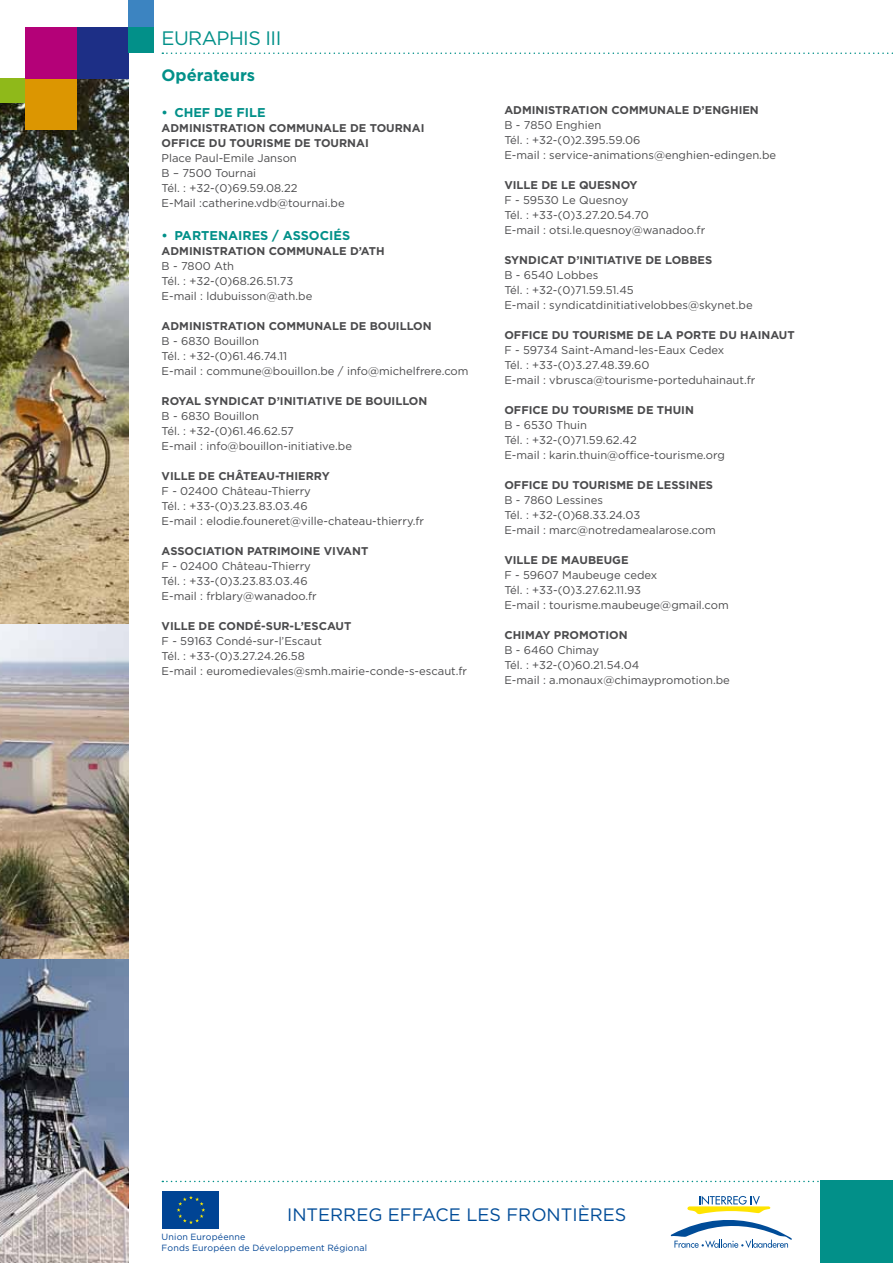
<style>
.page{position:relative;width:893px;height:1263px;background:#fff}
.page>*{position:absolute;margin:0;border:0;box-sizing:border-box;transform-origin:0 0}
.t1{font:19.5px "Gotham";color:#029089}
.t2{font:18px "Gotham";color:#004c98}
.t3{font:700 16.5px "Gotham";color:#029089}
.t4{font:700 12.75px "Gotham";color:#029089}
.t5{font:11.25px/15px "Gotham";color:#4b4b4d}
.t6{font:700 11.25px/15px "Gotham";color:#4b4b4d}
.t7{font:9px/10.8px "Gotham";letter-spacing:.02em;color:#004494}
</style>
<div class="page">
<img style="left:0;top:78px;width:128px;height:1185px">
<div style="left:821px;top:1181px;width:72px;height:82px;background:#029089"></div>
<svg style="left:162px;top:1191px;width:1px;height:38px"></svg>
<div style="left:163px;top:1191px;width:56px;height:38px;background:#004494"></div>
<svg style="left:177px;top:1196px;width:28px;height:28px"></svg>
<svg style="left:670px;top:1196px;width:122px;height:52px"></svg>
<svg style="left:162px;top:53px;width:731px;height:1px"></svg>
<svg style="left:162px;top:1181px;width:659px;height:1px"></svg>
<div style="left:0;top:78px;width:26px;height:25px;background:#8fb91a"></div>
<div style="left:26px;top:78px;width:51px;height:52px;background:#dc9601"></div>
<div style="left:26px;top:27px;width:51px;height:51px;background:#b40178"></div>
<div style="left:77px;top:27px;width:51px;height:51px;background:#1d2f86"></div>
<div style="left:128px;top:0;width:26px;height:27px;background:#3c84c1"></div>
<div style="left:128px;top:27px;width:26px;height:26px;background:#029089"></div>
<h1 class="t1" style="left:162px;top:25px;width:26px">Euraphis</h1>
<h1 class="t1" style="left:266px;top:25px;width:17px">III</h1>
<h3 class="t3" style="left:162px;top:64px;width:95px">OPÉRATEURS</h3>
<p class="t4" style="left:162px;top:104px;width:104px">• CHEF DE FILE</p>
<p class="t6" style="left:162px;top:120px;width:264px">ADMINISTRATION COMMUNALE DE TOURNAI<br>OFFICE DU TOURISME DE TOURNAI</p>
<p class="t5" style="left:162px;top:150px;width:185px">Place Paul-Emile Janson<br>B – 7500 Tournai<br>Tél. : +32-(0)69.59.08.22<br>E-Mail :catherine.vdb@tournai.be</p>
<p class="t4" style="left:162px;top:227px;width:190px">• PARTENAIRES / ASSOCIÉS</p>
<p class="t6" style="left:162px;top:243px;width:208px">ADMINISTRATION COMMUNALE D’ATH</p>
<p class="t5" style="left:162px;top:258px;width:152px">B - 7800 Ath<br>Tél. : +32-(0)68.26.51.73<br>E-mail : ldubuisson@ath.be</p>
<p class="t6" style="left:162px;top:318px;width:272px">ADMINISTRATION COMMUNALE DE BOUILLON</p>
<p class="t5" style="left:162px;top:333px;width:308px">B - 6830 Bouillon<br>Tél. : +32-(0)61.46.74.11<br>E-mail : commune@bouillon.be / info@michelfrere.com</p>
<p class="t6" style="left:162px;top:393px;width:267px">ROYAL SYNDICAT D’I NITIATIVE DE BOUILLON</p>
<p class="t5" style="left:162px;top:408px;width:192px">B - 6830 Bouillon<br>Tél. : +32-(0)61.46.62.57<br>E-mail : info@bouillon-initiative.be</p>
<p class="t6" style="left:162px;top:468px;width:170px">VILLE DE CHÂTEAU-THIERRY</p>
<p class="t5" style="left:162px;top:483px;width:264px">F - 02400 Château-Thierry<br>Tél. : +33-(0)3.23.83.03.46<br>E-mail : elodie.founeret@ville-chateau-thierry.fr</p>
<p class="t6" style="left:162px;top:543px;width:208px">ASSOCIATION PATRIMOINE VIVANT</p>
<p class="t5" style="left:162px;top:558px;width:157px">F - 02400 Château-Thierry<br>Tél. : +33-(0)3.23.83.03.46<br>E-mail : frblary@wanadoo.fr</p>
<p class="t6" style="left:162px;top:618px;width:191px">VILLE DE CONDÉ-SUR-L’ESCAUT</p>
<p class="t5" style="left:162px;top:633px;width:307px">F - 59163 Condé-sur-l’Escaut<br>Tél. : +33-(0)3.27.24.26.58<br>E-mail : euromedievales@smh.mairie-conde-s-escaut.fr</p>
<p class="t6" style="left:504px;top:102px;width:256px">ADMINISTRATION COMMUNALE D’ENGHIEN</p>
<p class="t5" style="left:504px;top:117px;width:273px">B - 7850 Enghien<br>Tél. : +32-(0)2.395.59.06<br>E-mail : service-animations@enghien-edingen.be</p>
<p class="t6" style="left:504px;top:177px;width:135px">VILLE DE LE QUESNOY</p>
<p class="t5" style="left:504px;top:192px;width:202px">F - 59530 Le Quesnoy<br>Tél. : +33-(0)3.27.20.54.70<br>E-mail : otsi.le.quesnoy@wanadoo.fr</p>
<p class="t6" style="left:504px;top:252px;width:186px">SYNDICAT D’INITIATIVE DE LOBBE</p>
<p class="t6" style="left:705px;top:252px;width:9px">S</p>
<p class="t5" style="left:504px;top:267px;width:250px">B - 6540 Lobbes<br>Tél. : +32-(0)71.59.51.45<br>E-mail : syndicatdinitiativelobbes@skynet.be</p>
<p class="t6" style="left:504px;top:327px;width:292px">OFFICE DU TOURISME DE LA PORTE DU HAINAUT</p>
<p class="t5" style="left:504px;top:342px;width:252px">F - 59734 Saint-Amand-les-Eaux Cedex<br>Tél. : +33-(0)3.27.48.39.60<br>E-mail : vbrusca@tourisme-porteduhainaut.fr</p>
<p class="t6" style="left:504px;top:402px;width:191px">OFFICE DU TOURISME DE THUIN</p>
<p class="t5" style="left:504px;top:417px;width:222px">B - 6530 Thuin<br>Tél. : +32-(0)71.59.62.42<br>E-mail : karin.thuin@office-tourisme.org</p>
<p class="t6" style="left:504px;top:477px;width:210px">OFFICE DU TOURISME DE LESSINES</p>
<p class="t5" style="left:504px;top:492px;width:213px">B - 7860 Lessines<br>Tél. : +32-(0)68.33.24.03<br>E-mail : marc@notredamealarose.com</p>
<p class="t6" style="left:504px;top:552px;width:124px">VILLE DE MAUBEUGE</p>
<p class="t5" style="left:504px;top:567px;width:226px">F - 59607 Maubeuge cedex<br>Tél. : +33-(0)3.27.62.11.93<br>E-mail : tourisme.maubeuge@gmail.com</p>
<p class="t6" style="left:504px;top:627px;width:125px">CHIMAY PROMOTION</p>
<p class="t5" style="left:504px;top:642px;width:227px">B - 6460 Chimay<br>Tél. : +32-(0)60.21.54.04<br>E-mail : a.monaux@chimaypromotion.be</p>
<h2 class="t2" style="left:287px;top:1203px;width:113px">INTERREG eff</h2>
<h2 class="t2" style="left:422px;top:1203px;width:206px">ace les fronti ères</h2>
<p class="t7" style="left:162px;top:1231px;width:207px">Union Européenne<br>Fonds Européen de Développement Régional</p>
</div>
